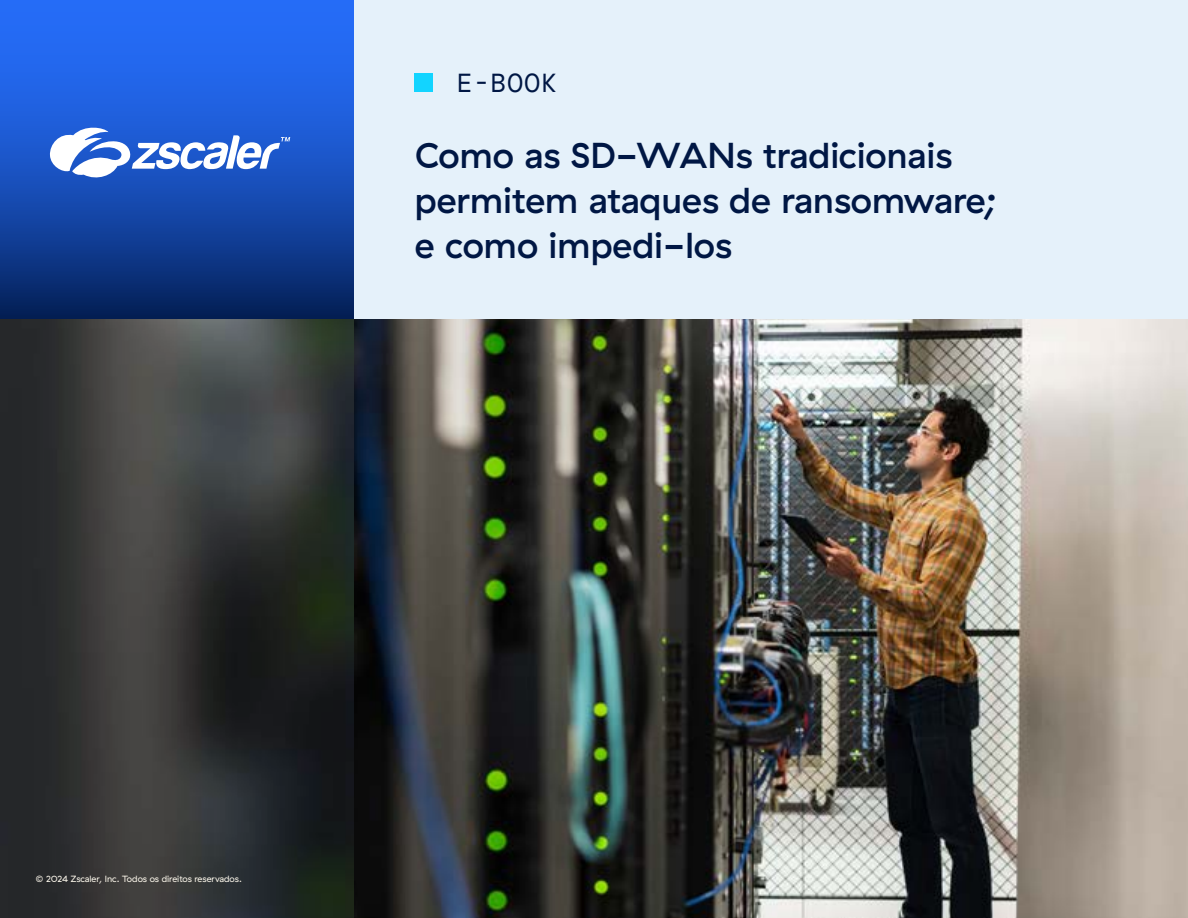
<style>
.page{position:relative;width:1188px;height:918px;background:#fff}
.page>*{position:absolute;margin:0;border:0;box-sizing:border-box;transform-origin:0 0}
.t1{font:500 36px/45px "GT Haptik ZS";color:#001744}
.t2{font:25.95px "DM Mono";color:#001744}
.t3{font:9px "GT Haptik ZS";color:#fffaee}
</style>
<div class="page">
<img style="left:354px;top:319px;width:834px;height:599px">
<svg style="left:0;top:319px;width:354px;height:599px;background:#313433"></svg>
<div style="left:354px;top:0;width:834px;height:319px;background:#e5f1fa"></div>
<svg style="left:0;top:0;width:354px;height:319px;background:#184fba"></svg>
<div style="left:415px;top:73px;width:18px;height:19px;background:#12d4ff"></div>
<svg style="left:49px;top:124px;width:241px;height:57px"></svg>
<p class="t2" style="left:457px;top:67px;width:102px">E-BOOK</p>
<p class="t1" style="left:415px;top:133px;width:584px">Como as SD-WANs tradicionais permitem ataques de ransomware; e como impedi-los</p>
<p class="t3" style="left:36px;top:874px;width:207px">© 2024 Zscaler, Inc. Todos os direitos reservados.</p>
</div>
